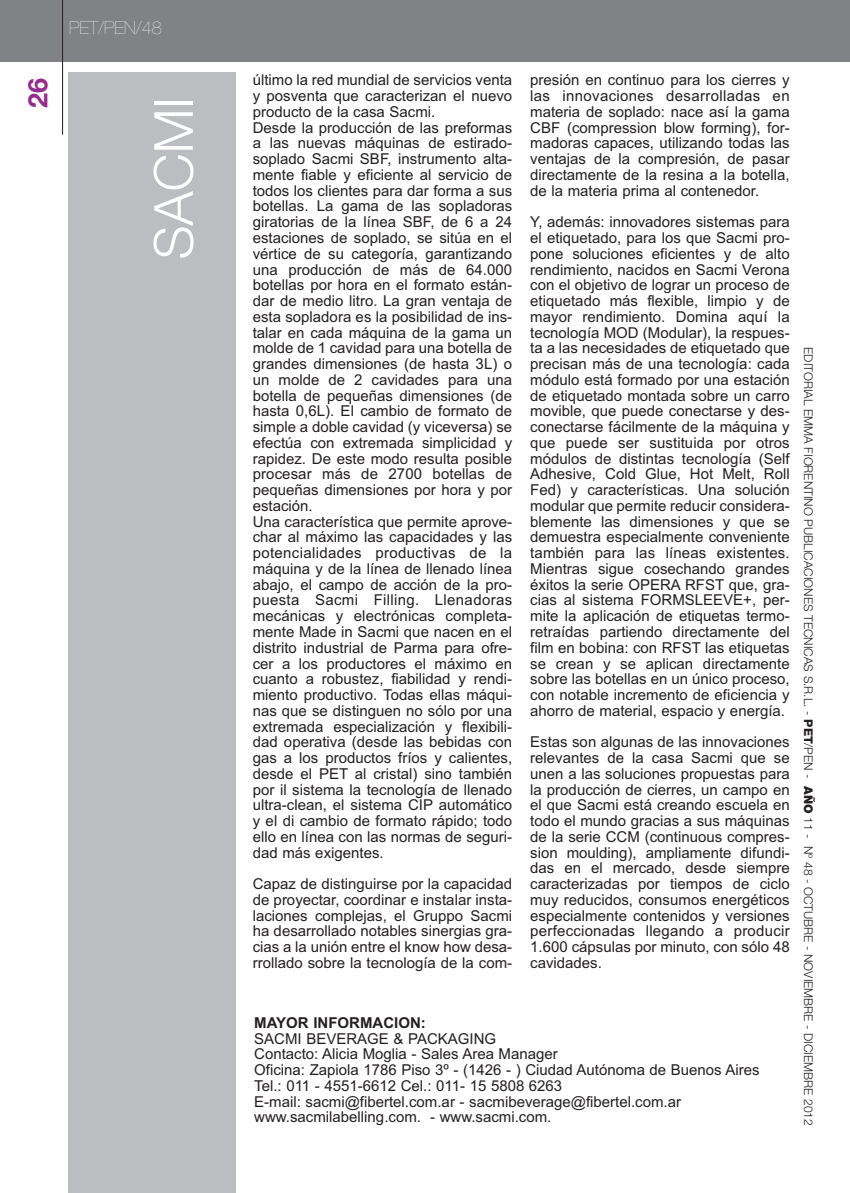
<style>
.page{position:relative;width:850px;height:1193px;background:#fff}
.page>*{position:absolute;margin:0;border:0;box-sizing:border-box;transform-origin:0 0}
.t1{font:300 54px "Helvetica Neue";color:#fff}
.t2{font:700 27px "Helvetica Neue";color:#952c8f}
.t3{font:200 18px "Helvetica Neue";color:#fff}
.t4{font:15px/15.8px "Arial";color:#231f20;text-align:justify}
.t5{font:700 15px "Arial";color:#231f20}
.t6{font:300 12px "Helvetica Neue";color:#231f20}
.s1{font-weight:800}
.s2{font-weight:900}
</style>
<div class="page">
<div style="left:0;top:0;width:850px;height:62px;background:#808285"></div>
<hr style="left:62px;top:0;width:1px;height:135px;background:#231f20">
<div style="left:68px;top:72px;width:167px;height:1120px;background:#bbbdc0"></div>
<h2 class="t2" style="left:28px;top:108px;width:31px;rotate:-90deg">26</h2>
<p class="t3" style="left:69px;top:21px;width:94px">PET/PEN/48</p>
<h1 class="t1" style="left:154px;top:259px;width:164px;rotate:-90deg">SACMI</h1>
<p class="t4" style="left:253px;top:74px;width:261px;text-align:left">último la red mundial de servicios venta y posventa que caracterizan el nuevo producto de la casa Sacmi.<br>Desde la producción de las preformas a las nuevas máquinas de estirado&shy;soplado Sacmi SBF, instrumento alta&shy;mente fiable y eficiente al servicio de todos los clientes para dar forma a sus botellas. La gama de las sopladoras giratorias de la línea SBF, de 6 a 24 estaciones de soplado, se sitúa en el vértice de su categoría, garantizando una producción de más de 64.000 botellas por hora en el formato están&shy;dar de medio litro. La gran ventaja de esta sopladora es la posibilidad de ins&shy;talar en cada máquina de la gama un molde de 1 cavidad para una botella de grandes dimensiones (de hasta 3L) o un molde de 2 cavidades para una botella de pequeñas dimensiones (de hasta 0,6L). El cambio de formato de simple a doble cavidad (y viceversa) se efectúa con extremada simplicidad y rapidez. De este modo resulta posible procesar más de 2700 botellas de pequeñas dimensiones por hora y por estación.<br>Una característica que permite aprove&shy;char al máximo las capacidades y las potencialidades productivas de la máquina y de la línea de llenado línea abajo, el campo de acción de la pro&shy;puesta Sacmi Filling. Llenadoras mecánicas y electrónicas completa&shy;mente Made in Sacmi que nacen en el distrito industrial de Parma para ofre&shy;cer a los productores el máximo en cuanto a robustez, fiabilidad y rendi&shy;miento productivo. Todas ellas máqui&shy;nas que se distinguen no sólo por una extremada especialización y flexibili&shy;dad operativa (desde las bebidas con gas a los productos fríos y calientes, desde el PET al cristal) sino también por il sistema la tecnología de llenado ultra-clean, el sistema CIP automático y el di cambio de formato rápido; todo ello en línea con las normas de seguri&shy;dad más exigentes.</p>
<p class="t4" style="left:253px;top:877px;width:261px">Capaz de distinguirse por la capacidad de proyectar, coordinar e instalar insta&shy;laciones complejas, el Gruppo Sacmi ha desarrollado notables sinergias gra&shy;cias a la unión entre el know how desa&shy;rrollado sobre la tecnología de la com-</p>
<p class="t4" style="left:530px;top:74px;width:261px">presión en continuo para los cierres y las innovaciones desarrolladas en materia de soplado: nace así la gama CBF (compression blow forming), for&shy;madoras capaces, utilizando todas las ventajas de la compresión, de pasar directamente de la resina a la botella, de la materia prima al contenedor.</p>
<p class="t4" style="left:530px;top:215px;width:261px">Y, además: innovadores sistemas para el etiquetado, para los que Sacmi pro&shy;pone soluciones eficientes y de alto rendimiento, nacidos en Sacmi Verona con el objetivo de lograr un proceso de etiquetado más flexible, limpio y de mayor rendimiento. Domina aquí la tecnología MOD (Modular), la respues&shy;ta a las necesidades de etiquetado que precisan más de una tecnología: cada módulo está formado por una estación de etiquetado montada sobre un carro movible, que puede conectarse y des&shy;conectarse fácilmente de la máquina y que puede ser sustituida por otros módulos de distintas tecnología (Self Adhesive, Cold Glue, Hot Melt, Roll Fed) y características. Una solución modular que permite reducir considera&shy;blemente las dimensiones y que se demuestra especialmente conveniente también para las líneas existentes.<br>Mientras sigue cosechando grandes éxitos la serie OPERA RFST que, gra&shy;cias al sistema FORMSLEEVE+, per&shy;mite la aplicación de etiquetas termo&shy;retraídas partiendo directamente del film en bobina: con RFST las etiquetas se crean y se aplican directamente sobre las botellas en un único proceso, con notable incremento de eficiencia y ahorro de material, espacio y energía.</p>
<p class="t4" style="left:530px;top:735px;width:261px">Estas son algunas de las innovaciones relevantes de la casa Sacmi que se unen a las soluciones propuestas para la producción de cierres, un campo en el que Sacmi está creando escuela en todo el mundo gracias a sus máquinas de la serie CCM (continuous compres&shy;sion moulding), ampliamente difundi&shy;das en el mercado, desde siempre caracterizadas por tiempos de ciclo muy reducidos, consumos energéticos especialmente contenidos y versiones perfeccionadas llegando a producir 1.600 cápsulas por minuto, con sólo 48 cavidades.</p>
<p class="t5" style="left:254px;top:1017px;width:173px">MAYOR INFORMACION:</p>
<p class="t4" style="left:254px;top:1031px;width:507px;text-align:left">SACMI BEVERAGE &amp; PACKAGING<br>Contacto: Alicia Moglia - Sales Area Manager<br>Oficina: Zapiola 1786 Piso 3º - (1426 - ) Ciudad Autónoma de Buenos Aires Tel.: 011 - 4551-6612 Cel.: 011- 15 5808 6263<br>E-mail: sacmi@fibertel.com.ar - sacmibeverage@fibertel.com.ar www.sacmilabelling.com. - www.sacmi.com.</p>
<p class="t6" style="left:813px;top:347px;width:780px;rotate:90deg">EDITORIAL EMMA FIORENTINO PUBLICACIONES TECNICAS S.R.L. - <span class="s1">PET</span>/PEN - <span class="s2">AÑO</span> 11 - Nº 48 - OCTUBRE - NOVIEMBRE - DICIEMBRE 2012</p>
</div>
